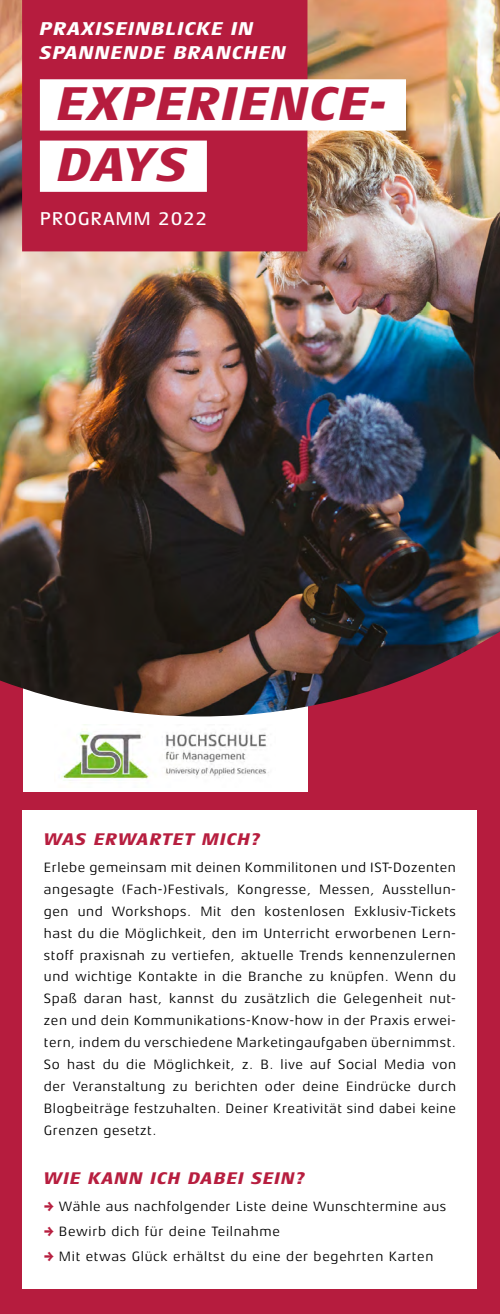
<style>
.page{position:relative;width:500px;height:1314px;background:#fff}
.page>*{position:absolute;margin:0;border:0;box-sizing:border-box;transform-origin:0 0}
.t1{font:italic 800 48.12px/61.2px "Aeonis LT Pro";letter-spacing:.03em;color:#b61c3e}
.t2{font:italic 800 18.88px/23.8px "Aeonis LT Pro";letter-spacing:.05em;color:#fff}
.t3{font:500 18.88px "Aeonis LT Pro";letter-spacing:.04em;color:#fff}
.t4{font:italic 800 17.19px "Aeonis LT Pro";letter-spacing:.05em;color:#b71e3f}
.t5{font:13.75px/21.9px "Aeonis LT Pro";letter-spacing:.04em;color:#000;text-align:justify}
.s1{font-family:"Work Sans";font-weight:700;color:#b71e3f}
</style>
<div class="page">
<div style="left:0;top:0;width:500px;height:1313px;background:#b61c3e"></div>
<div style="left:23px;top:466px;width:285px;height:326px;background:#fff"></div>
<img style="left:61px;top:724px;width:208px;height:57px">
<div style="left:22px;top:810px;width:456px;height:478px;background:#fff"></div>
<img style="left:0;top:0;width:500px;height:716px">
<svg style="left:22px;top:0;width:285px;height:251px"></svg>
<div style="left:40px;top:79px;width:366px;height:51px;background:#fff"></div>
<div style="left:40px;top:140px;width:167px;height:52px;background:#fff"></div>
<h2 class="t2" style="left:40px;top:17px;width:248px">PRAXISEINBLICKE IN<br>SPANNENDE BRANCHEN</h2>
<h1 class="t1" style="left:58px;top:73px;width:331px">EXPERIENCE-<br>DAYS</h1>
<h2 class="t3" style="left:40px;top:208px;width:169px">PROGRAMM 2022</h2>
<p class="t4" style="left:44px;top:829px;width:218px">WAS ERWARTET MICH?</p>
<p class="t5" style="left:44px;top:856px;width:414px">Erlebe gemeinsam mit deinen Kommilitonen und IST-Dozenten angesagte (Fach-)Festivals, Kongresse, Messen, Ausstellun&shy;gen und Workshops. Mit den kostenlosen Exklusiv-Tickets hast du die Möglichkeit, den im Unterricht erworbenen Lern&shy;stoff praxisnah zu vertiefen, aktuelle Trends kennenzulernen und wichtige Kontakte in die Branche zu knüpfen. Wenn du Spaß daran hast, kannst du zusätzlich die Gelegenheit nut&shy;zen und dein Kommunikations-Know-how in der Praxis erwei&shy;tern, indem du verschiedene Marketingaufgaben übernimmst.<br>So hast du die Möglichkeit, z. B. live auf Social Media von der Veranstaltung zu berichten oder deine Eindrücke durch Blogbeiträge festzuhalten. Deiner Kreativität sind dabei keine Grenzen gesetzt.</p>
<p class="t4" style="left:44px;top:1168px;width:263px">WIE KANN ICH DABEI SEIN?</p>
<p class="t5" style="left:44px;top:1194px;width:404px"><span class="s1">→</span> Wähle aus nachfolgender Liste deine Wunschtermine aus</p>
<p class="t5" style="left:44px;top:1219px;width:238px"><span class="s1">→</span> Bewirb dich für deine Teilnahme</p>
<p class="t5" style="left:44px;top:1244px;width:391px"><span class="s1">→</span> Mit etwas Glück erhältst du eine der begehrten Karten</p>
</div>
